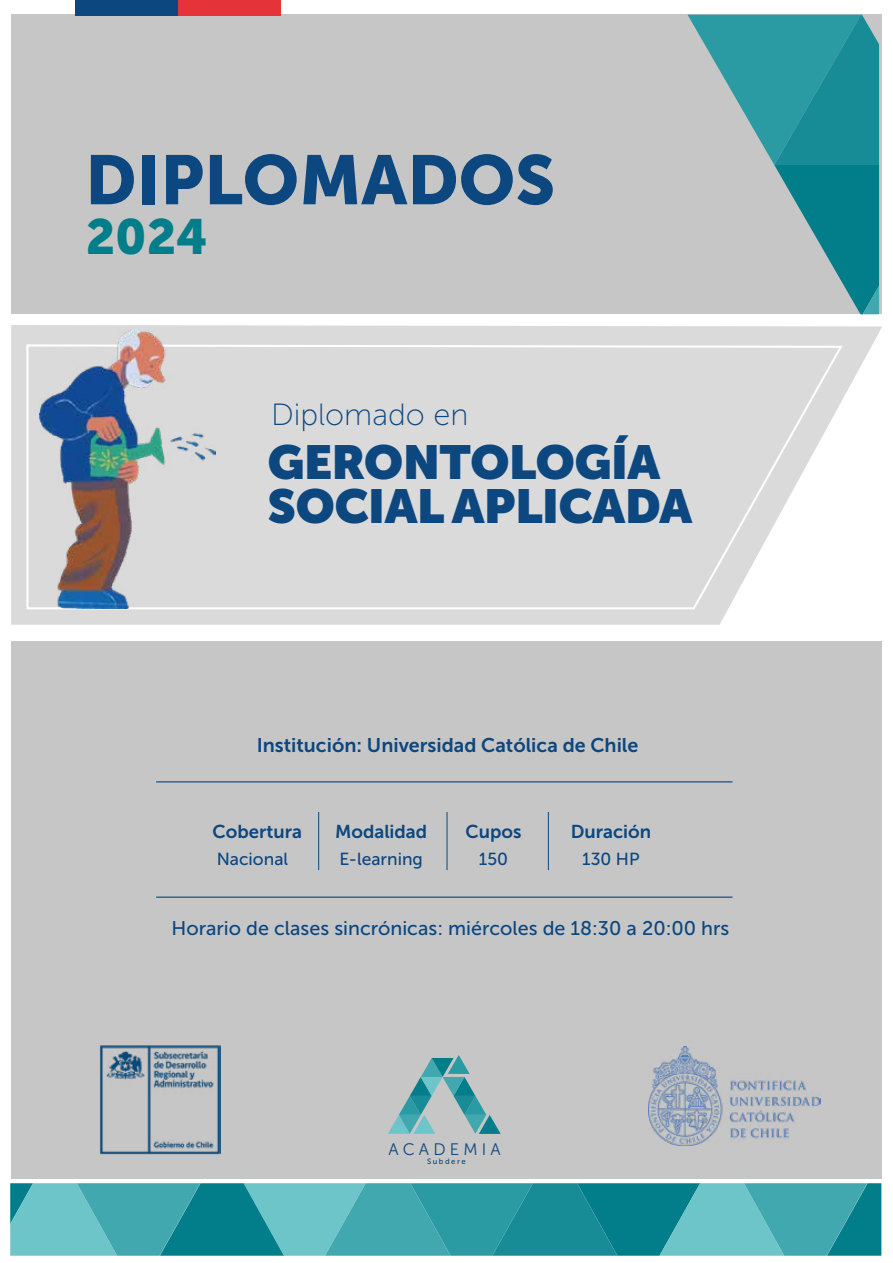
<style>
.page{position:relative;width:893px;height:1263px;background:#fff}
.page>*{position:absolute;margin:0;border:0;box-sizing:border-box;transform-origin:0 0}
.t1{font:69px "Museo Sans 900";color:#0c4780}
.t2{font:49.2px "Museo Sans 900";color:#017e8a}
.t3{font:900 47.55px/44.4px "Museo Sans Display";color:#0c4780}
.t4{font:30.6px "Museo Sans 100";color:#0c4780}
.t5{font:19.8px "Museo Sans 500";color:#0c4780}
.t6{font:19.8px "Museo Sans 700";color:#0c4780}
.t7{font:18.6px "Museo Sans 700";color:#0c4780}
.t8{font:17.4px "Museo Sans 500";color:#0c4780}
.t9{font:16.65px "Museo Sans 300";letter-spacing:.25em;color:#0c4780}
.t10{font:7.65px "Museo Sans 500";letter-spacing:.2em;color:#0c4780}
</style>
<div class="page">
<div style="left:11px;top:15px;width:870px;height:299px;background:#c6c6c6"></div>
<svg style="left:11px;top:325px;width:871px;height:300px;fill:#dadada"></svg>
<div style="left:11px;top:641px;width:870px;height:537px;background:#c6c6c6"></div>
<svg style="left:388px;top:1055px;width:113px;height:79px"></svg>
<div style="left:75px;top:0;width:103px;height:16px;background:#0c4780"></div>
<div style="left:178px;top:0;width:103px;height:16px;background:#e53439"></div>
<svg style="left:687px;top:15px;width:192px;height:299px"></svg>
<svg style="left:10px;top:1183px;width:871px;height:73px;background:#3aa2aa"></svg>
<img style="left:99px;top:1045px;width:121px;height:109px">
<hr style="left:156px;top:781px;width:576px;height:1px;background:#0c4780">
<hr style="left:156px;top:896px;width:576px;height:2px;background:#0c4780">
<hr style="left:318px;top:812px;width:1px;height:58px;background:#0c4780">
<hr style="left:446px;top:812px;width:1px;height:58px;background:#0c4780">
<hr style="left:548px;top:812px;width:1px;height:58px;background:#0c4780">
<svg style="left:25px;top:343px;width:819px;height:268px;background:#ddd"></svg>
<img style="left:649px;top:1047px;width:172px;height:99px">
<img style="left:39px;top:329px;width:176px;height:280px">
<h1 class="t1" style="left:85px;top:141px;width:472px">DIPLOMADOS</h1>
<h2 class="t2" style="left:86px;top:208px;width:124px">2024</h2>
<h3 class="t4" style="left:271px;top:398px;width:199px">Diplomado en</h3>
<h3 class="t3" style="left:268px;top:440px;width:426px">GERONTOLOGÍA<br>SOCIAL APLICADA</h3>
<p class="t6" style="left:257px;top:734px;width:383px">Institución: Universidad Católica de Chile</p>
<p class="t7" style="left:212px;top:822px;width:91px">Cobertura</p>
<p class="t8" style="left:217px;top:849px;width:73px">Nacional</p>
<p class="t7" style="left:335px;top:822px;width:94px">Modalidad</p>
<p class="t8" style="left:340px;top:849px;width:85px">E-learning</p>
<p class="t7" style="left:466px;top:822px;width:57px">Cupos</p>
<p class="t8" style="left:479px;top:849px;width:31px">150</p>
<p class="t7" style="left:571px;top:822px;width:82px">Duración</p>
<p class="t8" style="left:582px;top:849px;width:59px">130 HP</p>
<p class="t5" style="left:172px;top:918px;width:559px">Horario de clases sincrónicas: miércoles de 18:30 a 20:00 hrs</p>
<p class="t9" style="left:388px;top:1141px;width:114px">ACADEMIA</p>
<p class="t10" style="left:427px;top:1157px;width:40px">Subdere</p>
</div>
